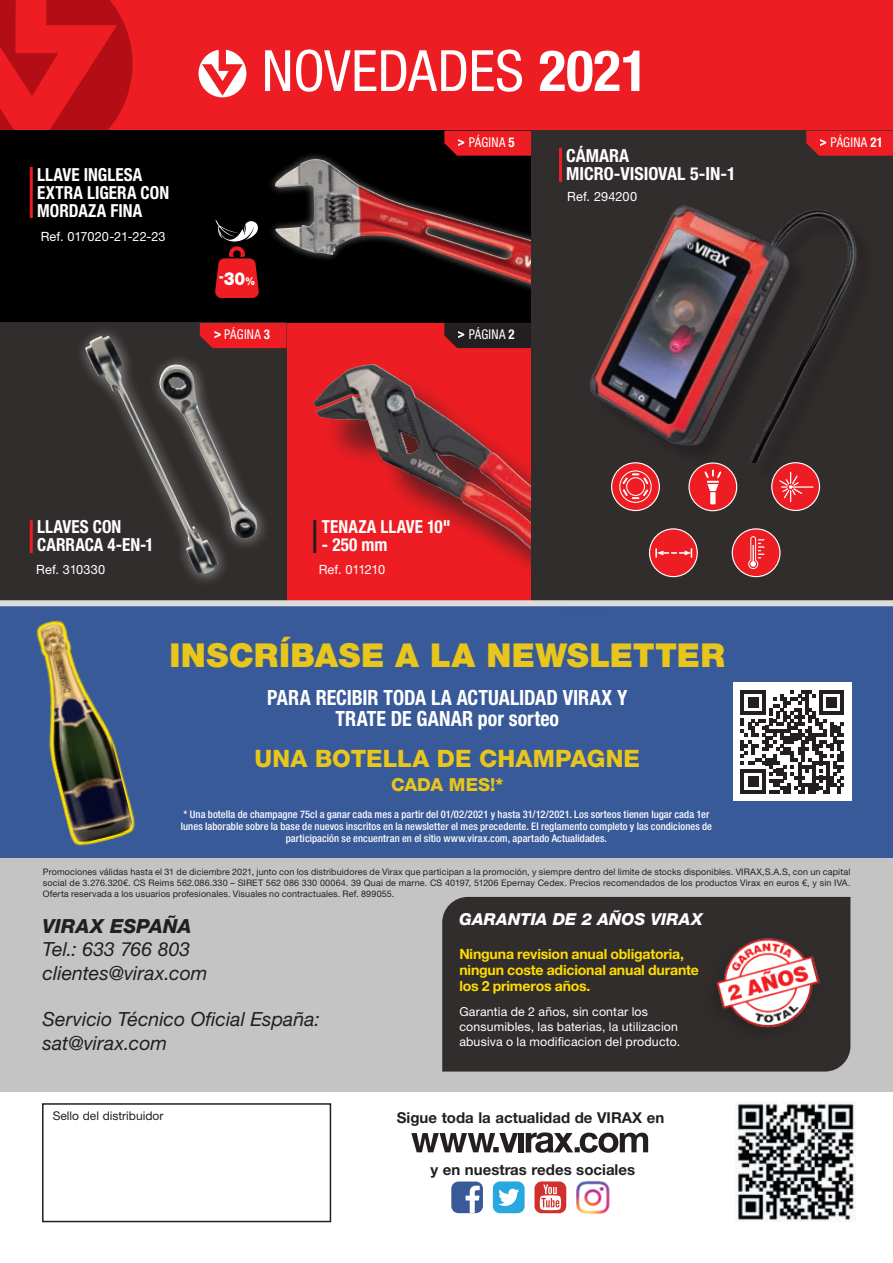
<style>
.page{position:relative;width:893px;height:1263px;background:#fff}
.page>*{position:absolute;margin:0;border:0;box-sizing:border-box;transform-origin:0 0}
.t1{font:condensed 57px "Helvetica Neue LTW1 G";letter-spacing:-.005em;color:#fff}
.t2{font:900 33px "Helvetica Neue LTW1 G";letter-spacing:.01em;color:#e8c61b}
.t3{font:800 24px "Helvetica Neue LTW1 G";letter-spacing:.01em;color:#e8c61b}
.t4{font:700 condensed 21px/21px "Helvetica Neue LTW1 G";color:#fff;text-align:center;scale:.95 1}
.t5{font:italic 19.5px/23.4px "Helvetica Neue LTW1 G";color:#231f20}
.t6{font:italic 800 19.5px "Helvetica Neue LTW1 G";letter-spacing:.005em;color:#231f20}
.t7{font:700 condensed 18px/18px "Helvetica Neue LTW1 G";color:#fff;scale:.95 1}
.t8{font:700 condensed 18px/18px "Helvetica Neue LTW1 G";color:#fff}
.t9{font:800 18px "Helvetica Neue LTW1 G";letter-spacing:.005em;color:#e8c61b}
.t10{font:900 18px "Helvetica Neue LTW1 G";color:#fff;scale:.9 1}
.t11{font:italic 800 16.5px "Helvetica Neue LTW1 G";letter-spacing:.005em;color:#fff}
.t12{font:700 15px "Helvetica Neue LTW1 G";color:#231f20}
.t13{font:700 14.1px/15.9px "Helvetica Neue LTW1 G";letter-spacing:-.015em;color:#ffdc01}
.t14{font:condensed 13.5px "Helvetica Neue LTW1 G";letter-spacing:.02em;color:#fff;scale:.95 1}
.t15{font:12.75px "Helvetica Neue LTW1 G";letter-spacing:.005em;color:#fff}
.t16{font:12.75px "Helvetica Neue LTW1 G";letter-spacing:-.02em;color:#fff}
.t17{font:12.3px/14.9px "Helvetica Neue LTW1 G";letter-spacing:.015em;color:#fff}
.t18{font:12px "Helvetica Neue LTW1 G";color:#231f20}
.t19{font:500 condensed 10.5px/12px "Helvetica Neue LTW1 G";letter-spacing:.005em;color:#fff;text-align:center}
.t20{font:9px/10.8px "Helvetica Neue LTW1 G";letter-spacing:.015em;color:#231f20;text-align:justify}
.s1{font-weight:700}
.s2{font-size:11.1px}
.s3{font-weight:900}
</style>
<div class="page">
<div style="left:0;top:602px;width:893px;height:256px;background:#395a99"></div>
<div style="left:733px;top:682px;width:119px;height:119px;background:#fff"></div>
<svg style="left:741px;top:690px;width:103px;height:104px"></svg>
<img style="left:36px;top:620px;width:98px;height:225px">
<div style="left:0;top:858px;width:893px;height:234px;background:#c4c4c5"></div>
<svg style="left:42px;top:1103px;width:290px;height:120px"></svg>
<img style="left:735px;top:1101px;width:120px;height:120px">
<div style="left:518px;top:1133px;width:5px;height:19px;background:#231f20"></div>
<svg style="left:526px;top:1132px;width:122px;height:21px"></svg>
<svg style="left:411px;top:1133px;width:107px;height:19px"></svg>
<div style="left:451px;top:1181px;width:32px;height:32px;background:#395a99;border-radius:7px"></div>
<svg style="left:466px;top:1186px;width:14px;height:27px"></svg>
<div style="left:493px;top:1181px;width:32px;height:32px;background:#27a8e0;border-radius:7px"></div>
<svg style="left:498px;top:1189px;width:21px;height:17px"></svg>
<div style="left:534px;top:1181px;width:32px;height:32px;background:#cf322d;border-radius:7px"></div>
<svg style="left:540px;top:1184px;width:21px;height:26px"></svg>
<img style="left:576px;top:1180px;width:34px;height:35px">
<div style="left:442px;top:897px;width:408px;height:174px;background:#312d2d"></div>
<div style="left:699px;top:933px;width:126px;height:113px;background:#312d2d"></div>
<img style="left:717px;top:938px;width:103px;height:90px">
<div style="left:286px;top:306px;width:248px;height:296px;background:#ee1d23"></div>
<div style="left:321px;top:371px;width:314px;height:244px;background:#231f20;opacity:.75"></div>
<img style="left:316px;top:436px;width:215px;height:134px">
<div style="left:0;top:0;width:893px;height:131px;background:#ee1d23"></div>
<svg style="left:0;top:0;width:132px;height:131px"></svg>
<div style="left:0;top:131px;width:531px;height:192px;background:#000"></div>
<svg style="left:240px;top:70px;width:384px;height:366px"></svg>
<img style="left:275px;top:159px;width:256px;height:141px">
<svg style="left:215px;top:220px;width:47px;height:80px"></svg>
<hr style="left:30px;top:167px;width:3px;height:51px;background:#ee1d23">
<div style="left:0;top:323px;width:286px;height:279px;background:#312d2d"></div>
<svg style="left:69px;top:305px;width:209px;height:277px"></svg>
<img style="left:219px;top:365px;width:39px;height:173px">
<img style="left:85px;top:335px;width:134px;height:239px">
<div style="left:531px;top:131px;width:362px;height:471px;background:#312d2d"></div>
<svg style="left:444px;top:323px;width:87px;height:25px"></svg>
<svg style="left:200px;top:323px;width:86px;height:25px"></svg>
<svg style="left:806px;top:131px;width:87px;height:25px"></svg>
<svg style="left:444px;top:131px;width:87px;height:25px"></svg>
<svg style="left:199px;top:50px;width:47px;height:47px"></svg>
<hr style="left:559px;top:148px;width:3px;height:34px;background:#ee1d23">
<img style="left:589px;top:205px;width:268px;height:257px">
<div style="left:689px;top:463px;width:48px;height:48px;background:#ee1d23;border-radius:50%"></div>
<div style="left:688px;top:462px;width:49px;height:49px;border:1px solid #fff;border-radius:50%"></div>
<svg style="left:704px;top:469px;width:18px;height:35px"></svg>
<div style="left:772px;top:463px;width:47px;height:47px;background:#ee1d23;border-radius:50%"></div>
<div style="left:771px;top:462px;width:49px;height:49px;border:1px solid #fff;border-radius:50%"></div>
<svg style="left:778px;top:471px;width:36px;height:32px"></svg>
<div style="left:732px;top:529px;width:48px;height:48px;background:#ee1d23;border-radius:50%"></div>
<div style="left:732px;top:528px;width:49px;height:49px;border:1px solid #fff;border-radius:50%"></div>
<svg style="left:748px;top:536px;width:16px;height:33px"></svg>
<div style="left:612px;top:463px;width:47px;height:47px;background:#ee1d23;border-radius:50%"></div>
<div style="left:611px;top:462px;width:49px;height:49px;border:1px solid #fff;border-radius:50%"></div>
<svg style="left:619px;top:470px;width:33px;height:33px"></svg>
<div style="left:649px;top:529px;width:48px;height:48px;background:#ee1d23;border-radius:50%"></div>
<div style="left:649px;top:528px;width:49px;height:49px;border:1px solid #fff;border-radius:50%"></div>
<svg style="left:655px;top:549px;width:37px;height:8px"></svg>
<hr style="left:30px;top:520px;width:3px;height:33px;background:#ee1d23">
<hr style="left:313px;top:520px;width:3px;height:33px;background:#231f20">
<div style="left:0;top:600px;width:893px;height:6px;background:#dedddd"></div>
<h3 class="t7" style="left:37px;top:166px;width:140px">LLAVE INGLESA<br>EXTRA LIGERA CON<br>MORDAZA FINA</h3>
<h3 class="t15" style="left:41px;top:229px;width:126px">Ref. 017020-21-22-23</h3>
<h1 class="t1" style="left:262px;top:37px;width:388px">NOVEDADES <span class="s1">2021</span></h1>
<h3 class="t10" style="left:219px;top:267px;width:42px"><sup>-</sup>30<span class="s2">%</span></h3>
<h3 class="t14" style="left:458px;top:134px;width:61px"><span class="s3">&gt;</span> PÁGINA <span class="s1">5</span></h3>
<h3 class="t14" style="left:820px;top:134px;width:68px"><span class="s3">&gt;</span> PÁGINA <span class="s1">21</span></h3>
<h3 class="t8" style="left:566px;top:147px;width:171px">CÁMARA<br>MICRO-VISIOVAL 5-IN-1</h3>
<h3 class="t15" style="left:567px;top:189px;width:71px">Ref. 294200</h3>
<h3 class="t14" style="left:213px;top:327px;width:61px"><span class="s3">&gt;</span> PÁGINA <span class="s1">3</span></h3>
<h3 class="t14" style="left:458px;top:327px;width:61px"><span class="s3">&gt;</span> PÁGINA <span class="s1">2</span></h3>
<h3 class="t7" style="left:37px;top:518px;width:124px">LLAVES CON<br>CARRACA 4-EN-1</h3>
<h3 class="t7" style="left:322px;top:518px;width:137px">TENAZA LLAVE 10"</h3>
<h3 class="t7" style="left:322px;top:536px;width:70px">- 250 mm</h3>
<h3 class="t15" style="left:36px;top:562px;width:71px">Ref. 310330</h3>
<h3 class="t16" style="left:319px;top:562px;width:68px">Ref. 011210</h3>
<h2 class="t2" style="left:170px;top:635px;width:557px">INSCRÍBASE A LA NEWSLETTER</h2>
<h3 class="t4" style="left:267px;top:687px;width:381px">PARA RECIBIR TODA LA ACTUALIDAD VIRAX Y<br>TRATE DE GANAR por sorteo</h3>
<h3 class="t3" style="left:255px;top:744px;width:387px">UNA BOTELLA DE CHAMPAGNE</h3>
<h3 class="t9" style="left:391px;top:774px;width:114px">CADA MES!*</h3>
<p class="t19" style="left:181px;top:808px;width:533px">* Una botella de champagne 75cl a ganar cada mes a partir del 01/02/2021 y hasta 31/12/2021. Los sorteos tienen lugar cada 1er lunes laborable sobre la base de nuevos inscritos en la newsletter el mes precedente. El reglamento completo y las condiciones de participación se encuentran en el sitio www.virax.com, apartado Actualidades.</p>
<p class="t20" style="left:43px;top:866px;width:809px">Promociones válidas hasta el 31 de diciembre 2021, junto con los distribuidores de Virax que participan a la promoción, y siempre dentro del limite de stocks disponibles. VIRAX,S.A.S, con un capital social de 3.276.320€. CS Reims 562.086.330 – SIRET 562 086 330 00064. 39 Quai de marne. CS 40197, 51206 Epernay Cedex. Precios recomendados de los productos Virax en euros €, y sin IVA.<br>Oferta reservada a los usuarios profesionales. Visuales no contractuales. Ref. 899055.</p>
<h3 class="t6" style="left:43px;top:914px;width:150px">VIRAX ESPAÑA</h3>
<h3 class="t5" style="left:43px;top:937px;width:167px">Tel.: 633 766 803 clientes@virax.com</h3>
<h3 class="t5" style="left:43px;top:1007px;width:279px">Servicio Técnico Oficial España: sat@virax.com</h3>
<h3 class="t18" style="left:53px;top:1108px;width:112px">Sello del distribuidor</h3>
<h3 class="t11" style="left:459px;top:909px;width:245px">GARANTIA DE 2 AÑOS VIRAX</h3>
<h3 class="t13" style="left:459px;top:946px;width:241px">Ninguna revision anual obligatoria, ningun coste adicional anual durante los 2 primeros años.</h3>
<h3 class="t17" style="left:459px;top:1004px;width:222px">Garantia de 2 años, sin contar los consumibles, las baterias, la utilizacion abusiva o la modificacion del producto.</h3>
<h3 class="t12" style="left:397px;top:1108px;width:269px">Sigue toda la actualidad de VIRAX en</h3>
<h3 class="t12" style="left:430px;top:1160px;width:206px">y en nuestras redes sociales</h3>
</div>
